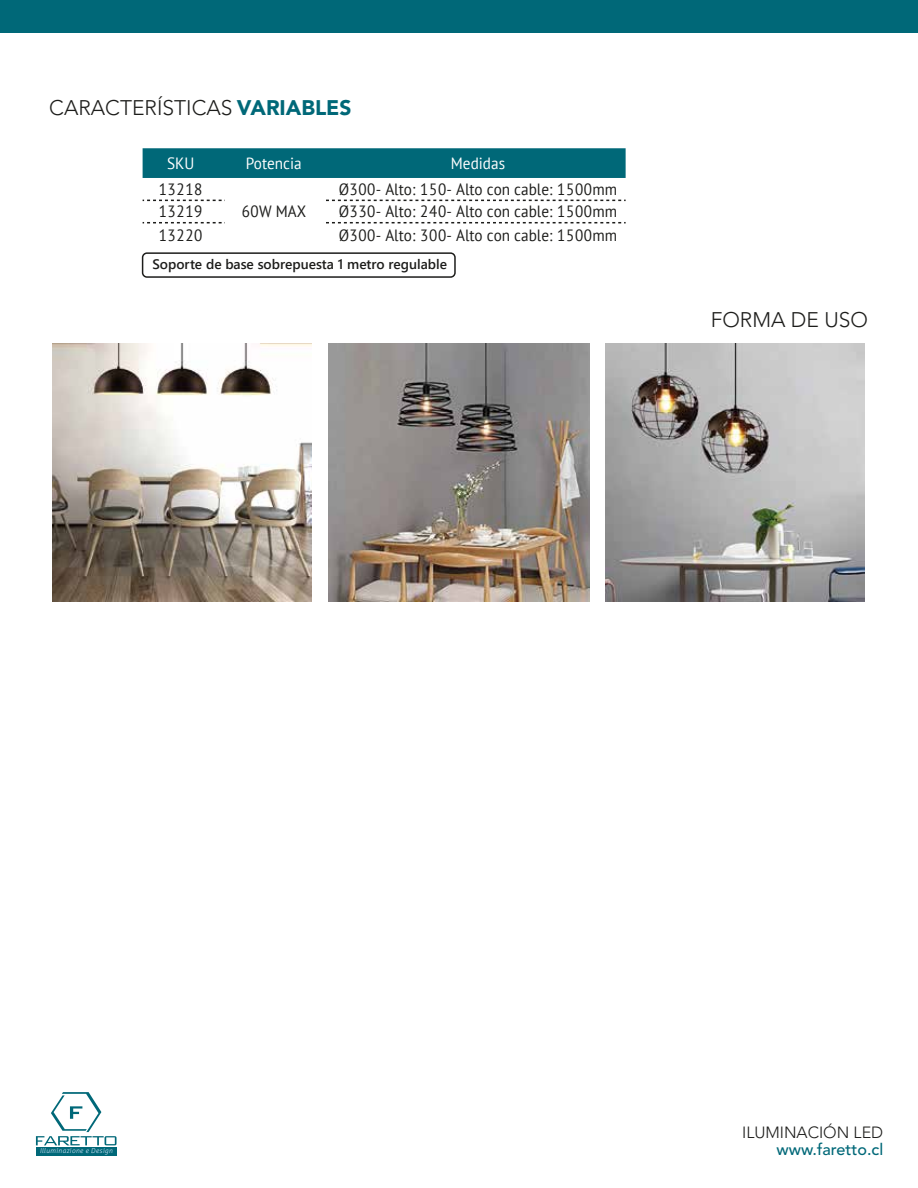
<style>
.page{position:relative;width:918px;height:1188px;background:#fff}
.page>*{position:absolute;margin:0;border:0;box-sizing:border-box;transform-origin:0 0}
.t1{font:300 21px "Avenir LT Std";color:#1d1d1b}
.t2{font:16.35px/21.3px "PT Sans";color:#1d1d1b;scale:.93 1}
.t3{font:16.35px "PT Sans";color:#fff;scale:.93 1}
.t4{font:300 16.2px "Avenir LT Std";color:#1d1d1b}
.t5{font:500 16.2px "Avenir LT Std";color:#006878}
.t6{font:600 13.8px "Segoe UI";color:#1d1d1b}
.t7{font:italic 300 6.9px "Aller";letter-spacing:.045em;color:#cfe2f6}
.s1{font-weight:900;color:#006878}
</style>
<div class="page">
<div style="left:0;top:0;width:918px;height:33px;background:#006878"></div>
<div style="left:36px;top:1147px;width:81px;height:8px;background:#006878"></div>
<svg style="left:36px;top:1092px;width:81px;height:53px"></svg>
<div style="left:143px;top:148px;width:483px;height:30px;background:#006878"></div>
<svg style="left:143px;top:222px;width:483px;height:1px"></svg>
<svg style="left:143px;top:200px;width:483px;height:1px"></svg>
<div style="left:225px;top:182px;width:98px;height:86px;background:#fff"></div>
<div style="left:142px;top:252px;width:314px;height:26px;border:2px solid #1d1d1b;border-radius:4px"></div>
<img style="left:606px;top:343px;width:258px;height:259px">
<img style="left:328px;top:343px;width:261px;height:259px">
<img style="left:53px;top:343px;width:258px;height:259px">
<p class="t1" style="left:49px;top:95px;width:304px">CARACTERÍSTICAS <span class="s1">VARIABLES</span></p>
<p class="t3" style="left:167px;top:153px;width:31px">SKU</p>
<p class="t3" style="left:246px;top:153px;width:61px">Potencia</p>
<p class="t3" style="left:451px;top:153px;width:60px">Medidas</p>
<p class="t2" style="left:158px;top:179px;width:49px">13218<br>13219</p>
<p class="t2" style="left:339px;top:179px;width:301px">Ø300- Alto: 150- Alto con cable: 1500mm<br>Ø330- Alto: 240- Alto con cable: 1500mm</p>
<p class="t2" style="left:241px;top:200px;width:71px">60W MAX</p>
<p class="t2" style="left:158px;top:224px;width:49px">13220</p>
<p class="t2" style="left:339px;top:224px;width:301px">Ø300- Alto: 300- Alto con cable: 1500mm</p>
<p class="t6" style="left:152px;top:251px;width:296px">Soporte de base sobrepuesta 1 metro regulable</p>
<p class="t1" style="left:711px;top:307px;width:159px">FORMA DE USO</p>
<p class="t7" style="left:40px;top:1147px;width:74px">Illuminazione e Design</p>
<p class="t4" style="left:742px;top:1123px;width:143px">ILUMINACIÓN LED</p>
<p class="t5" style="left:777px;top:1140px;width:108px">www.faretto.cl</p>
</div>
